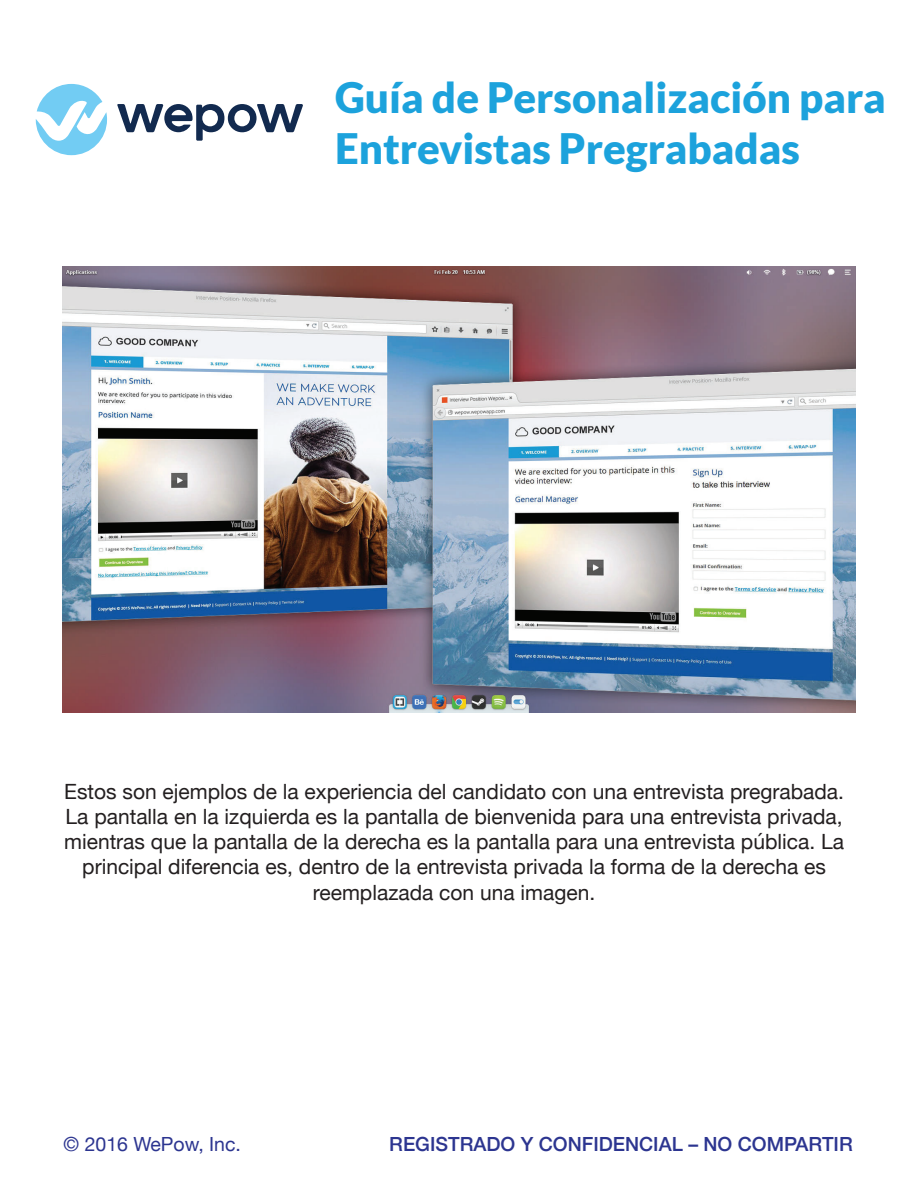
<style>
.page{position:relative;width:918px;height:1188px;background:#fff}
.page>*{position:absolute;margin:0;border:0;box-sizing:border-box;transform-origin:0 0}
.t1{font:900 42px/50.4px "Lato";color:#1ca2dc}
.t2{font:21px/25.2px "Helvetica Neue";color:#231f20;text-align:center}
.t3{font:500 19.5px "Helvetica Neue";color:#2c3590}
.t4{font:19.5px "Helvetica Neue";color:#2c3590}
</style>
<div class="page">
<img style="left:63px;top:267px;width:792px;height:446px">
<svg style="left:117px;top:104px;width:186px;height:37px"></svg>
<svg style="left:36px;top:84px;width:71px;height:71px"></svg>
<h1 class="t1" style="left:335px;top:72px;width:552px">Guía de Personalización para<br>Entrevistas Pregrabadas</h1>
<p class="t2" style="left:64px;top:780px;width:781px">Estos son ejemplos de la experiencia del candidato con una entrevista pregrabada.<br>La pantalla en la izquierda es la pantalla de bienvenida para una entrevista privada, mientras que la pantalla de la derecha es la pantalla para una entrevista pública. La principal diferencia es, dentro de la entrevista privada la forma de la derecha es reemplazada con una imagen.</p>
<p class="t4" style="left:64px;top:1130px;width:179px">© 2016 WePow, Inc.</p>
<p class="t3" style="left:389px;top:1128px;width:465px">REGISTRADO Y CONFIDENCIAL – NO COMPARTIR</p>
</div>
